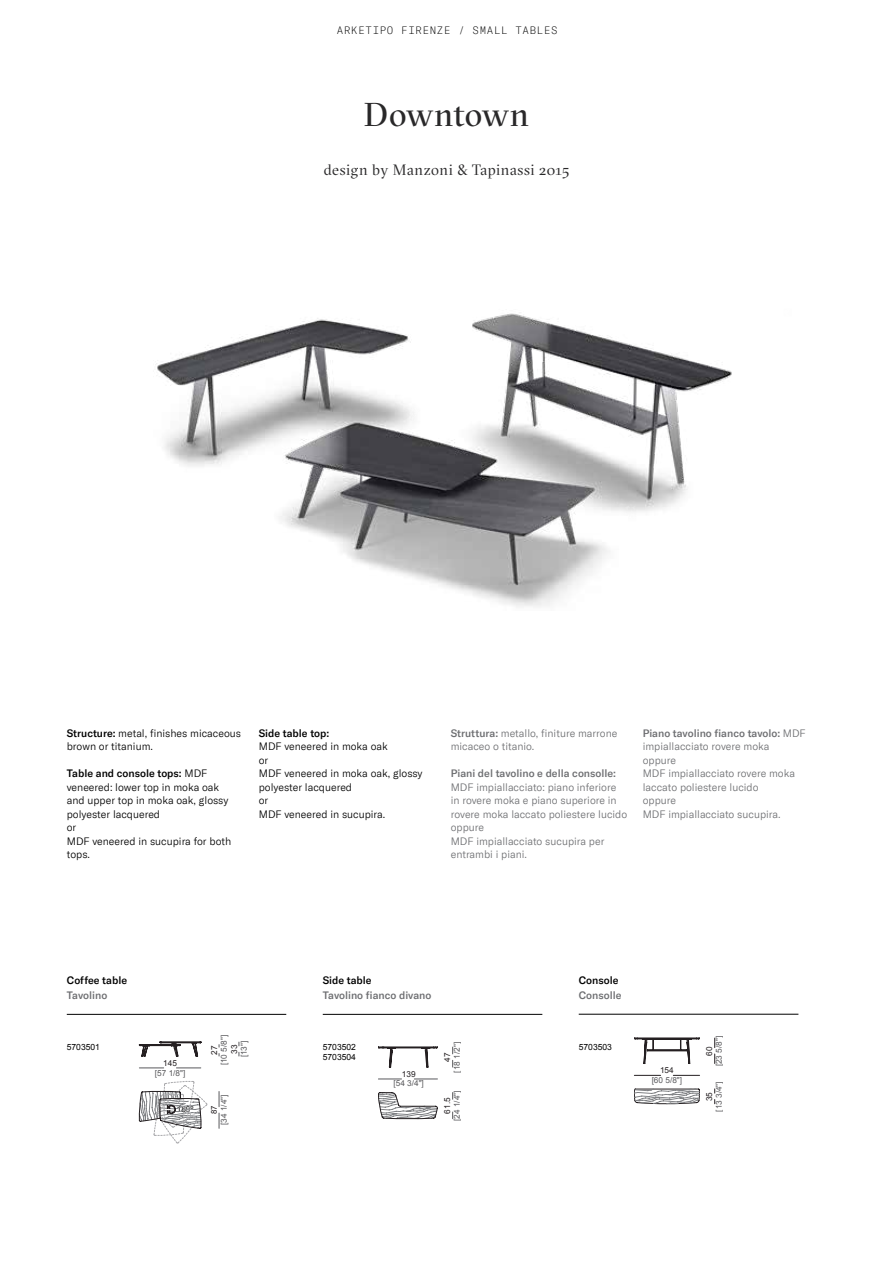
<style>
.page{position:relative;width:893px;height:1263px;background:#fff}
.page>*{position:absolute;margin:0;border:0;box-sizing:border-box;transform-origin:0 0}
.t1{font:33px "GT Sectra Fine";letter-spacing:.005em;color:#292829}
.t2{font:15px "GT Sectra Fine";letter-spacing:.035em;color:#292829}
.t3{font:300 10.5px/13.5px "GT America";color:#6d6e71}
.t4{font:300 10.5px/13.5px "GT America";color:#000}
.t5{font:500 10.5px "GT America";color:#6d6e71}
.t6{font:500 10.5px "GT America";color:#000}
.t7{font:100 10.5px "GT America Mono";letter-spacing:.06em;color:#000}
.t8{font:8.55px/9.8px "Arial";color:#000}
.t9{font:8.25px "Arial";color:#59595c}
.t10{font:8.25px "Arial";color:#241f21}
.t11{font:8.25px "Arial";color:#000}
.t12{font:7.95px "Arial";color:#241f21}
.s1{font-weight:500}
</style>
<div class="page">
<hr style="left:67px;top:1014px;width:219px;height:1px;background:#000">
<hr style="left:323px;top:1014px;width:219px;height:1px;background:#000">
<hr style="left:579px;top:1014px;width:219px;height:1px;background:#000">
<img style="left:156px;top:313px;width:576px;height:294px">
<svg style="left:219px;top:1091px;width:1px;height:16px"></svg>
<svg style="left:219px;top:1113px;width:1px;height:15px"></svg>
<svg style="left:139px;top:1042px;width:68px;height:101px"></svg>
<svg style="left:378px;top:1047px;width:60px;height:72px"></svg>
<svg style="left:634px;top:1038px;width:66px;height:66px"></svg>
<p class="t7" style="left:337px;top:25px;width:222px">ARKETIPO FIRENZE / SMALL TABLES</p>
<h1 class="t1" style="left:364px;top:96px;width:167px">Downtown</h1>
<h2 class="t2" style="left:324px;top:162px;width:247px">design by Manzoni &amp; Tapinassi 2015</h2>
<p class="t4" style="left:67px;top:726px;width:176px"><span class="s1">Structure:</span> metal, finishes micaceous brown or titanium.</p>
<p class="t4" style="left:67px;top:767px;width:166px"><span class="s1">Table and console tops:</span> MDF veneered: lower top in moka oak and upper top in moka oak, glossy polyester lacquered<br>or<br>MDF veneered in sucupira for both tops.</p>
<p class="t6" style="left:259px;top:726px;width:72px">Side table top:</p>
<p class="t4" style="left:259px;top:740px;width:165px">MDF veneered in moka oak<br>or<br>MDF veneered in moka oak, glossy polyester lacquered<br>or<br>MDF veneered in sucupira.</p>
<p class="t3" style="left:451px;top:726px;width:168px"><span class="s1">Struttura:</span> metallo, finiture marrone micaceo o titanio.</p>
<p class="t5" style="left:451px;top:767px;width:167px">Piani del tavolino e della consolle:</p>
<p class="t3" style="left:451px;top:780px;width:178px">MDF impiallacciato: piano inferiore in rovere moka e piano superiore in rovere moka laccato poliestere lucido oppure<br>MDF impiallacciato sucupira per entrambi i piani.</p>
<p class="t3" style="left:643px;top:726px;width:164px"><span class="s1">Piano tavolino fianco tavolo:</span> MDF impiallacciato rovere moka<br>oppure<br>MDF impiallacciato rovere moka laccato poliestere lucido<br>oppure<br>MDF impiallacciato sucupira.</p>
<p class="t6" style="left:67px;top:974px;width:62px">Coffee table</p>
<p class="t5" style="left:67px;top:989px;width:42px">Tavolino</p>
<p class="t6" style="left:323px;top:974px;width:50px">Side table</p>
<p class="t5" style="left:323px;top:989px;width:110px">Tavolino fianco divano</p>
<p class="t6" style="left:579px;top:974px;width:41px">Console</p>
<p class="t5" style="left:579px;top:989px;width:44px">Consolle</p>
<p class="t10" style="left:209px;top:1055px;width:11px;rotate:-90deg">27</p>
<p class="t9" style="left:219px;top:1065px;width:32px;rotate:-90deg">[10 5/8"]</p>
<p class="t10" style="left:229px;top:1054px;width:11px;rotate:-90deg">33</p>
<p class="t9" style="left:238px;top:1057px;width:18px;rotate:-90deg">[13"]</p>
<p class="t8" style="left:67px;top:1042px;width:35px">5703501</p>
<p class="t8" style="left:323px;top:1042px;width:35px">5703502<br>5703504</p>
<p class="t10" style="left:163px;top:1058px;width:15px">145</p>
<p class="t9" style="left:155px;top:1067px;width:32px">[57 1/8"]</p>
<p class="t11" style="left:177px;top:1104px;width:18px">180º</p>
<p class="t12" style="left:209px;top:1114px;width:10px;rotate:-90deg">87</p>
<p class="t9" style="left:218px;top:1125px;width:32px;rotate:-90deg">[34 1/4"]</p>
<p class="t10" style="left:402px;top:1068px;width:15px">139</p>
<p class="t9" style="left:393px;top:1078px;width:32px">[54 3/4"]</p>
<p class="t10" style="left:442px;top:1062px;width:11px;rotate:-90deg">47</p>
<p class="t9" style="left:451px;top:1072px;width:32px;rotate:-90deg">[18 1/2"]</p>
<p class="t10" style="left:442px;top:1114px;width:18px;rotate:-90deg">61.5</p>
<p class="t9" style="left:451px;top:1121px;width:32px;rotate:-90deg">[24 1/4"]</p>
<p class="t8" style="left:579px;top:1042px;width:35px">5703503</p>
<p class="t10" style="left:660px;top:1065px;width:15px">154</p>
<p class="t9" style="left:652px;top:1075px;width:32px">[60 5/8"]</p>
<p class="t10" style="left:704px;top:1056px;width:11px;rotate:-90deg">60</p>
<p class="t9" style="left:714px;top:1066px;width:32px;rotate:-90deg">[23 5/8"]</p>
<p class="t10" style="left:704px;top:1101px;width:11px;rotate:-90deg">35</p>
<p class="t9" style="left:714px;top:1112px;width:32px;rotate:-90deg">[13 3/4"]</p>
</div>
